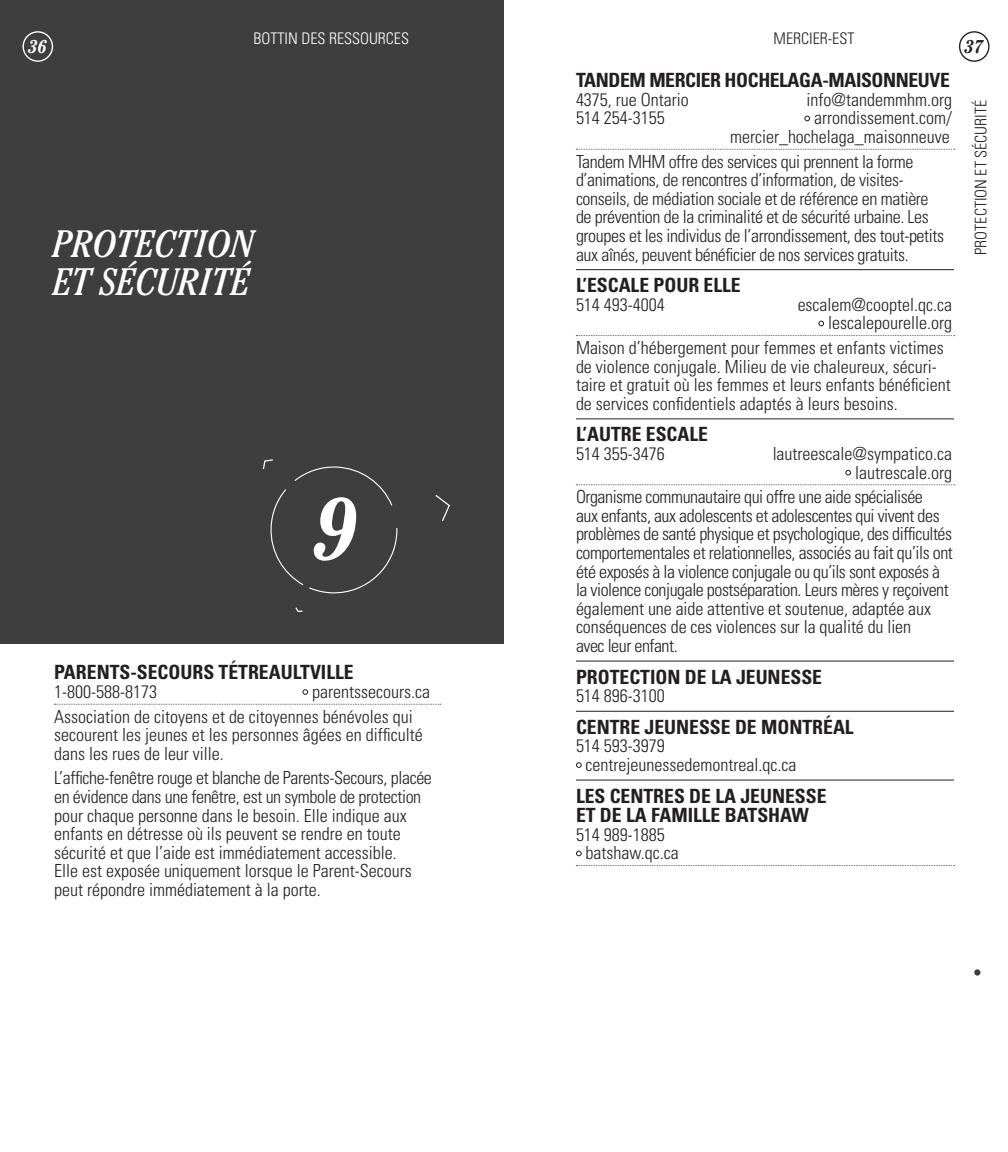
<style>
.page{position:relative;width:1008px;height:1152px;background:#fff}
.page>*{position:absolute;margin:0;border:0;box-sizing:border-box;transform-origin:0 0}
.t1{font:italic 700 condensed 87.2px "Cheltenham";color:#fff}
.t2{font:italic condensed 38.2px/38.2px "Cheltenham";color:#fff}
.t3{font:700 condensed 19.6px/19.6px "Univers";color:#231f20}
.t4{font:700 condensed 19.6px "Univers";letter-spacing:-.02em;color:#231f20}
.t5{font:italic 700 condensed 18.4px "Cheltenham";color:#fff}
.t6{font:italic 700 condensed 18.4px "Cheltenham";color:#231f20}
.t7{font:300 condensed 18px/18.6px "Univers";color:#231f20}
.t8{font:300 condensed 18px/18.6px "Univers";letter-spacing:-.025em;color:#231f20}
.t9{font:300 condensed 18px/18.6px "Univers";letter-spacing:-.02em;color:#231f20}
.t10{font:300 condensed 16px "Univers";color:#231f20}
.t11{font:300 condensed 16px "Univers";color:#fff}
</style>
<div class="page">
<div style="left:0;top:0;width:504px;height:644px;background:#3e3e3f"></div>
<svg style="left:435px;top:495px;width:15px;height:27px"></svg>
<svg style="left:295px;top:607px;width:8px;height:5px"></svg>
<svg style="left:262px;top:459px;width:136px;height:135px"></svg>
<svg style="left:54px;top:704px;width:387px;height:1px"></svg>
<svg style="left:302px;top:689px;width:6px;height:6px"></svg>
<div style="left:23px;top:31px;width:30px;height:31px;border:1px solid #fff;border-radius:50%"></div>
<div style="left:974px;top:969px;width:6px;height:7px;background:#3e3e3f;border-radius:50%"></div>
<div style="left:959px;top:31px;width:31px;height:31px;border:1px solid #231f20;border-radius:50%"></div>
<svg style="left:576px;top:149px;width:379px;height:1px"></svg>
<hr style="left:576px;top:269px;width:378px;height:1px;background:#231f20">
<svg style="left:576px;top:335px;width:379px;height:1px"></svg>
<hr style="left:576px;top:418px;width:378px;height:1px;background:#231f20">
<svg style="left:576px;top:484px;width:379px;height:1px"></svg>
<hr style="left:576px;top:661px;width:378px;height:1px;background:#231f20">
<hr style="left:576px;top:711px;width:378px;height:1px;background:#231f20">
<hr style="left:576px;top:780px;width:378px;height:1px;background:#231f20">
<svg style="left:576px;top:865px;width:379px;height:1px"></svg>
<svg style="left:804px;top:116px;width:6px;height:5px"></svg>
<svg style="left:818px;top:321px;width:6px;height:5px"></svg>
<svg style="left:845px;top:470px;width:6px;height:6px"></svg>
<svg style="left:576px;top:762px;width:6px;height:6px"></svg>
<svg style="left:576px;top:851px;width:6px;height:5px"></svg>
<p class="t5" style="left:28px;top:36px;width:20px">36</p>
<p class="t11" style="left:253px;top:29px;width:141px">Botti n des ressources</p>
<h2 class="t2" style="left:53px;top:225px;width:203px">PROTECTION<br>ET SÉCURITÉ</h2>
<h1 class="t1" style="left:315px;top:478px;width:45px">9</h1>
<p class="t3" style="left:54px;top:663px;width:282px">PARENTS-SECOURS TÉTREAULTVILLE</p>
<p class="t7" style="left:54px;top:682px;width:104px">1-800-588-8173</p>
<p class="t7" style="left:54px;top:679px;width:378px;line-height:24.6px;text-indent:258px">parentssecours.ca<br>Association de citoyens et de citoyennes bénévoles qui</p>
<p class="t7" style="left:54px;top:726px;width:370px">secourent les jeunes et les personnes âgées en difficulté dans les rues de leur ville.</p>
<p class="t7" style="left:54px;top:769px;width:379px">L’affiche-fenêtre rouge et blanche de Parents-Secours, placée en évidence dans une fenêtre, est un symbole de protection pour chaque personne dans le besoin. Elle indique aux enfants en détresse où ils peuvent se rendre en toute sécurité et que l’aide est immédiatement accessible.<br>Elle est exposée uniquement lorsque le Parent-Secours peut répondre immédiatement à la porte.</p>
<p class="t10" style="left:774px;top:29px;width:82px">Mercier-est</p>
<p class="t4" style="left:576px;top:68px;width:373px">TANDEM MERCIER HOCHELAGA-MAISONNEUVE</p>
<p class="t7" style="left:576px;top:90px;width:114px">4375, rue Ontario</p>
<p class="t7" style="left:807px;top:90px;width:147px">info@tandemmhm.org</p>
<p class="t7" style="left:576px;top:109px;width:90px">514 254-3155</p>
<p class="t7" style="left:730px;top:109px;width:223px;text-align:right">arrondissement.com/ mercier_hochelaga_maisonneuve</p>
<p class="t9" style="left:576px;top:152px;width:370px">Tandem MHM offre des services qui prennent la forme d’animations, de rencontres d’information, de visites&shy;conseils, de médiation sociale et de référence en matière de prévention de la criminalité et de sécurité urbaine. Les groupes et les individus de l’arrondissement, des tout-petits aux aînés, peuvent bénéficier de nos services gratuits.</p>
<p class="t3" style="left:576px;top:275px;width:147px">L’ESCALE POUR ELLE</p>
<p class="t7" style="left:576px;top:295px;width:90px">514 493-4004</p>
<p class="t7" style="left:798px;top:295px;width:156px;text-align:right">escalem@cooptel.qc.ca lescalepourelle.org</p>
<p class="t7" style="left:576px;top:338px;width:376px">Maison d’hébergement pour femmes et enfants victimes de violence conjugale. Milieu de vie chaleureux, sécuri&shy;taire et gratuit où les femmes et leurs enfants bénéficient de services confidentiels adaptés à leurs besoins.</p>
<p class="t3" style="left:576px;top:425px;width:123px">L’AUTRE ESCALE</p>
<p class="t7" style="left:576px;top:444px;width:90px">514 355-3476</p>
<p class="t7" style="left:773px;top:444px;width:181px;text-align:right">lautreescale@sympatico.ca lautrescale.org</p>
<p class="t8" style="left:576px;top:488px;width:378px">Organisme communautaire qui offre une aide spécialisée<br>aux enfants, aux adolescents et adolescentes qui vivent des problèmes de santé physique et psychologique, des difficultés comportementales et relationnelles, associés au fait qu’ils ont été exposés à la violence conjugale ou qu’ils sont exposés à la violence conjugale postséparation. Leurs mères y reçoivent également une aide attentive et soutenue, adaptée aux conséquences de ces violences sur la qualité du lien<br>avec leur enfant.</p>
<p class="t3" style="left:576px;top:667px;width:246px">PROTECTION DE LA JEUNESSE</p>
<p class="t7" style="left:576px;top:687px;width:90px">514 896-3100</p>
<p class="t3" style="left:576px;top:717px;width:276px">CENTRE JEUNESSE DE MONTRÉAL</p>
<p class="t7" style="left:586px;top:737px;width:212px;text-indent:-10px">514 593-3979 centrejeunessedemontreal.qc.ca</p>
<p class="t3" style="left:576px;top:786px;width:250px">LES CENTRES DE LA JEUNESSE<br>ET DE LA FAMILLE BATSHAW</p>
<p class="t7" style="left:586px;top:825px;width:95px;text-indent:-10px">514 989-1885 batshaw.qc.ca</p>
<p class="t6" style="left:965px;top:36px;width:20px">37</p>
<p class="t10" style="left:971px;top:255px;width:156px;rotate:-90deg">PROTECTION ET SÉCURITÉ</p>
</div>
